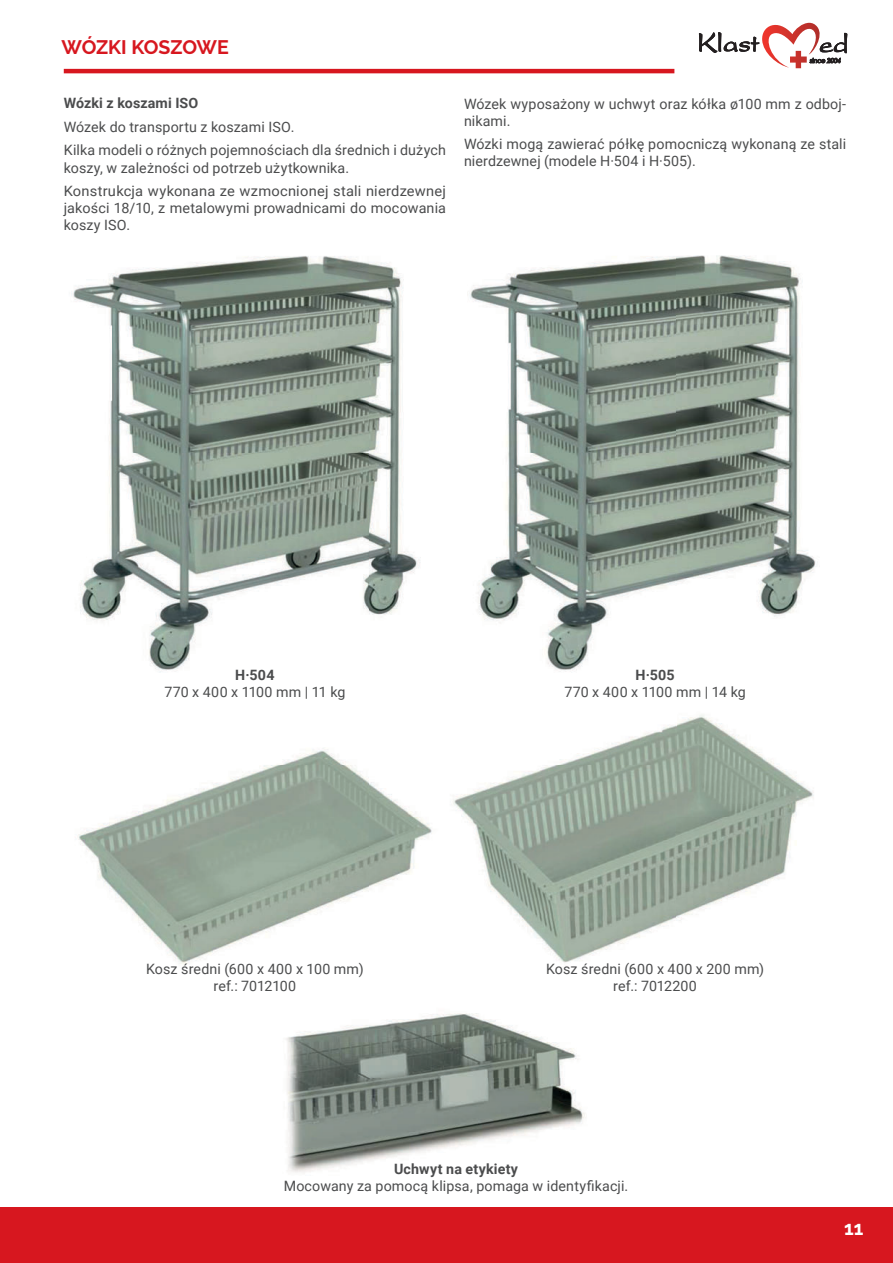
<style>
.page{position:relative;width:893px;height:1263px;background:#fff}
.page>*{position:absolute;margin:0;border:0;box-sizing:border-box;transform-origin:0 0}
.t1{font:700 19.5px "Raleway";letter-spacing:-.01em;color:#d7171f}
.t2{font:700 19.5px "Raleway";color:#fff}
.t3{font:14.25px/17.1px "Roboto";letter-spacing:.01em;color:#4b4c4d}
.t4{font:700 14.25px "Roboto";letter-spacing:.01em;color:#4b4c4d}
</style>
<div class="page">
<img style="left:64px;top:255px;width:765px;height:953px">
<div style="left:0;top:1208px;width:893px;height:55px;background:#d7171f"></div>
<svg style="left:699px;top:22px;width:148px;height:46px"></svg>
<hr style="left:64px;top:69px;width:610px;height:4px;background:#d7171f">
<h1 class="t1" style="left:62px;top:36px;width:169px">WÓZKI KOSZOWE</h1>
<p class="t4" style="left:64px;top:93px;width:136px">Wózki z koszami ISO</p>
<p class="t3" style="left:64px;top:115px;width:384px;line-height:23.5px">Wózek do transportu z koszami ISO.<br>Kilka modeli o różnych pojemnościach dla średnich i dużych</p>
<p class="t3" style="left:64px;top:155px;width:384px;line-height:23.4px">koszy, w zależności od potrzeb użytkownika.<br>Konstrukcja wykonana ze wzmocnionej stali nierdzewnej</p>
<p class="t3" style="left:64px;top:199px;width:384px">jakości 18/10, z metalowymi prowadnicami do mocowania koszy ISO.</p>
<p class="t3" style="left:464px;top:94px;width:384px">Wózek wyposażony w uchwyt oraz kółka ø100 mm z odboj&shy;nikami.</p>
<p class="t3" style="left:464px;top:135px;width:384px">Wózki mogą zawierać półkę pomocniczą wykonaną ze stali nierdzewnej (modele H·504 i H·505).</p>
<p class="t4" style="left:235px;top:665px;width:41px">H·504</p>
<p class="t3" style="left:164px;top:683px;width:182px">770 x 400 x 1100 mm | 11 kg</p>
<p class="t3" style="left:146px;top:959px;width:219px;text-align:center">Kosz średni (600 x 400 x 100 mm) ref.: 7012100</p>
<p class="t4" style="left:635px;top:665px;width:41px">H·505</p>
<p class="t3" style="left:564px;top:683px;width:183px">770 x 400 x 1100 mm | 14 kg</p>
<p class="t3" style="left:546px;top:959px;width:220px;text-align:center">Kosz średni (600 x 400 x 200 mm) ref.: 7012200</p>
<p class="t4" style="left:394px;top:1158px;width:126px">Uchwyt na etykiety</p>
<p class="t3" style="left:284px;top:1176px;width:346px">Mocowany za pomocą klipsa, pomaga w identyfikacji.</p>
<h1 class="t2" style="left:844px;top:1216px;width:21px">11</h1>
</div>
